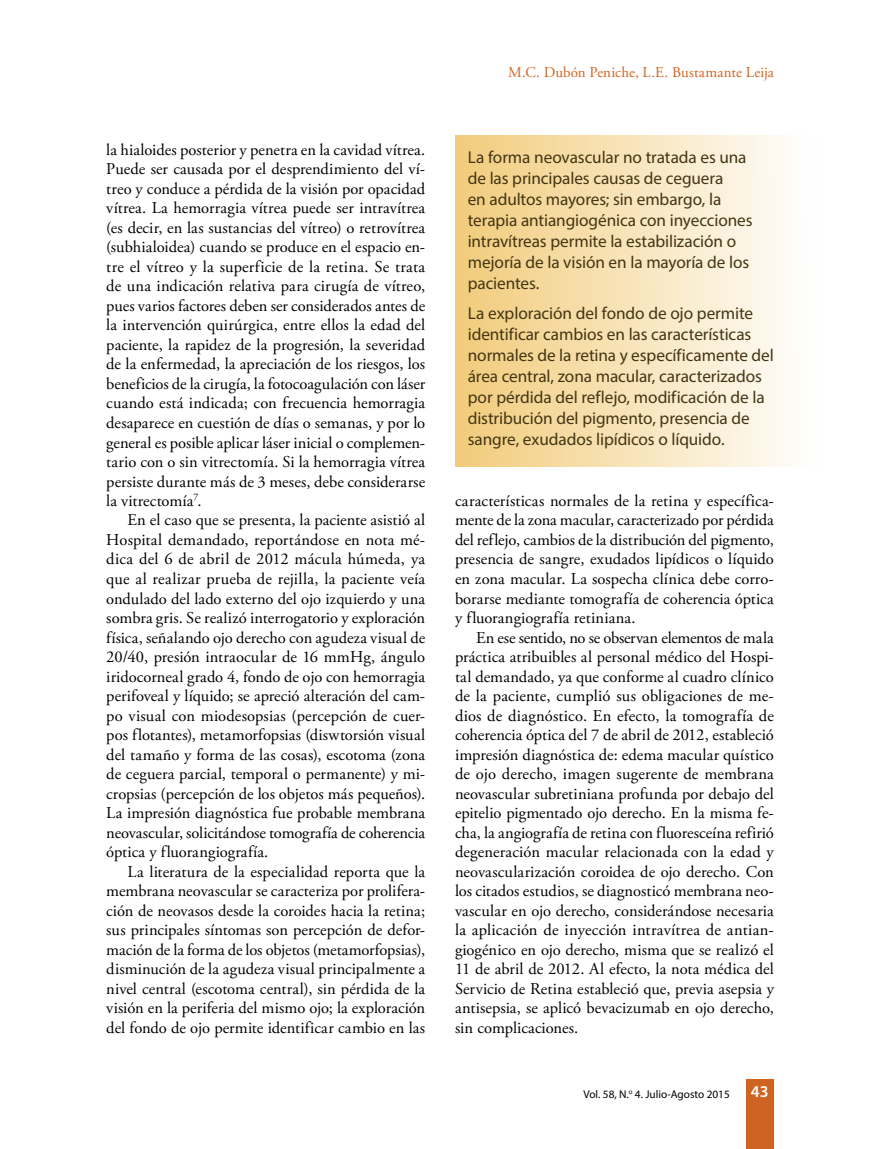
<style>
.page{position:relative;width:893px;height:1149px;background:#fff}
.page>*{position:absolute;margin:0;border:0;box-sizing:border-box;transform-origin:0 0}
.t1{font:17.25px/21px "Myriad Pro";letter-spacing:-.005em;color:#443614}
.t2{font:16.5px/19.5px "Adobe Garamond Pro";color:#000;text-align:justify}
.t3{font:600 16.5px "Myriad Pro";color:#fff}
.t4{font:15px "Adobe Garamond Pro";letter-spacing:.005em;color:#cf6422}
.t5{font:11.25px "Myriad Pro";color:#000}
</style>
<div class="page">
<div style="left:746px;top:1078px;width:28px;height:70px;background:#cf6422"></div>
<div style="left:455px;top:135px;width:369px;height:331px;background:linear-gradient(to right,#f2cb7b,#fff)"></div>
<p class="t2" style="left:106px;top:140px;width:321px">la hialoides posterior y penetra en la cavidad vítrea.<br>Puede ser causada por el desprendimiento del ví&shy;treo y conduce a pérdida de la visión por opacidad vítrea. La hemorragia vítrea puede ser intravítrea (es decir, en las sustancias del vítreo) o retrovítrea (subhialoidea) cuando se produce en el espacio en&shy;tre el vítreo y la superficie de la retina. Se trata de una indicación relativa para cirugía de vítreo, pues varios factores deben ser considerados antes de la intervención quirúrgica, entre ellos la edad del paciente, la rapidez de la progresión, la severidad de la enfermedad, la apreciación de los riesgos, los beneficios de la cirugía, la fotocoagulación con láser cuando está indicada; con frecuencia hemorragia desaparece en cuestión de días o semanas, y por lo general es posible aplicar láser inicial o complemen&shy;tario con o sin vitrectomía. Si la hemorragia vítrea persiste durante más de 3 meses, debe considerarse la vitrectomía<sup>7</sup>.</p>
<p class="t2" style="left:106px;top:511px;width:321px;text-indent:21px">En el caso que se presenta, la paciente asistió al Hospital demandado, reportándose en nota mé&shy;dica del 6 de abril de 2012 mácula húmeda, ya que al realizar prueba de rejilla, la paciente veía ondulado del lado externo del ojo izquierdo y una sombra gris. Se realizó interrogatorio y exploración física, señalando ojo derecho con agudeza visual de 20/40, presión intraocular de 16 mmHg, ángulo iridocorneal grado 4, fondo de ojo con hemorragia perifoveal y líquido; se apreció alteración del cam&shy;po visual con miodesopsias (percepción de cuer&shy;pos flotantes), metamorfopsias (diswtorsión visual del tamaño y forma de las cosas), escotoma (zona de ceguera parcial, temporal o permanente) y mi&shy;cropsias (percepción de los objetos más pequeños).<br>La impresión diagnóstica fue probable membrana neovascular, solicitándose tomografía de coherencia óptica y fluorangiografía.</p>
<p class="t2" style="left:106px;top:862px;width:321px;text-indent:21px">La literatura de la especialidad reporta que la membrana neovascular se caracteriza por prolifera&shy;ción de neovasos desde la coroides hacia la retina; sus principales síntomas son percepción de defor&shy;mación de la forma de los objetos (metamorfopsias), disminución de la agudeza visual principalmente a nivel central (escotoma central), sin pérdida de la visión en la periferia del mismo ojo; la exploración del fondo de ojo permite identificar cambio en las</p>
<p class="t4" style="left:508px;top:63px;width:267px">M.C. Dubón Peniche, L.E. Bustamante Leija</p>
<p class="t1" style="left:468px;top:146px;width:286px">La forma neovascular no tratada es una de las principales causas de ceguera<br>en adultos mayores; sin embargo, la terapia antiangiogénica con inyecciones intravítreas permite la estabilización o mejoría de la visión en la mayoría de los pacientes.</p>
<p class="t1" style="left:468px;top:302px;width:308px">La exploración del fondo de ojo permite identificar cambios en las características normales de la retina y específicamente del área central, zona macular, caracterizados por pérdida del reflejo, modificación de la distribución del pigmento, presencia de sangre, exudados lipídicos o líquido.</p>
<p class="t2" style="left:455px;top:491px;width:321px">características normales de la retina y específica&shy;mente de la zona macular, caracterizado por pérdida del reflejo, cambios de la distribución del pigmento, presencia de sangre, exudados lipídicos o líquido en zona macular. La sospecha clínica debe corro&shy;borarse mediante tomografía de coherencia óptica y fluorangiografía retiniana.</p>
<p class="t2" style="left:455px;top:628px;width:321px;text-indent:21px">En ese sentido, no se observan elementos de mala práctica atribuibles al personal médico del Hospi&shy;tal demandado, ya que conforme al cuadro clínico de la paciente, cumplió sus obligaciones de me&shy;dios de diagnóstico. En efecto, la tomografía de coherencia óptica del 7 de abril de 2012, estableció impresión diagnóstica de: edema macular quístico de ojo derecho, imagen sugerente de membrana neovascular subretiniana profunda por debajo del epitelio pigmentado ojo derecho. En la misma fe&shy;cha, la angiografía de retina con fluoresceína refirió degeneración macular relacionada con la edad y neovascularización coroidea de ojo derecho. Con los citados estudios, se diagnosticó membrana neo&shy;vascular en ojo derecho, considerándose necesaria la aplicación de inyección intravítrea de antian&shy;giogénico en ojo derecho, misma que se realizó el 11 de abril de 2012. Al efecto, la nota médica del Servicio de Retina estableció que, previa asepsia y antisepsia, se aplicó bevacizumab en ojo derecho, sin complicaciones.</p>
<p class="t5" style="left:584px;top:1086px;width:148px">Vol. 58, N.<sup>o</sup> 4. Julio-Agosto 2015</p>
<p class="t3" style="left:751px;top:1080px;width:19px">43</p>
</div>
